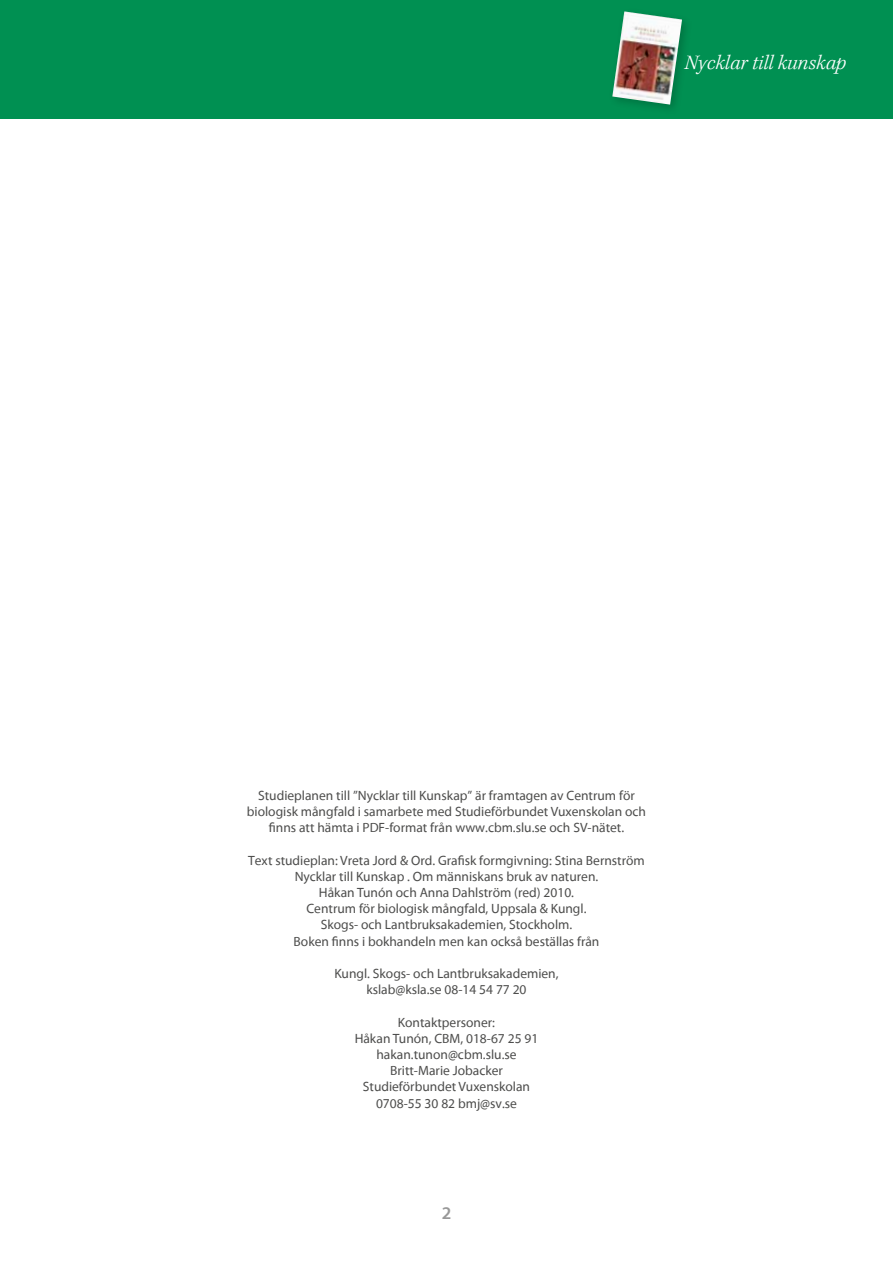
<style>
.page{position:relative;width:893px;height:1263px;background:#fff}
.page>*{position:absolute;margin:0;border:0;box-sizing:border-box;transform-origin:0 0}
.t1{font:italic 21px "S Vkepler";color:#fff}
.t2{font:18px "S Vmyriad Fet";color:#989898}
.t3{font:13.5px/16.2px "S Vmyriad";color:#4d4d4c;text-align:center}
</style>
<div class="page">
<div style="left:0;top:0;width:893px;height:118px;background:#009052"></div>
<img style="left:612px;top:11px;width:70px;height:94px">
<h1 class="t1" style="left:685px;top:52px;width:163px">Nycklar till kunskap</h1>
<p class="t3" style="left:247px;top:788px;width:401px">Studieplanen till ”Nycklar till Kunskap” är framtagen av Centrum för biologisk mångfald i samarbete med Studieförbundet Vuxenskolan och finns att hämta i PDF-format från www.cbm.slu.se och SV-nätet.</p>
<p class="t3" style="left:248px;top:852px;width:398px">Text studieplan: Vreta Jord &amp; Ord. Grafisk formgivning: Stina Bernström Nycklar till Kunskap . Om människans bruk av naturen.<br>Håkan Tunón och Anna Dahlström (red) 2010.<br>Centrum för biologisk mångfald, Uppsala &amp; Kungl.<br>Skogs- och Lantbruksakademien, Stockholm.<br>Boken finns i bokhandeln men kan också beställas från</p>
<p class="t3" style="left:334px;top:966px;width:226px">Kungl. Skogs- och Lantbruksakademien, kslab@ksla.se 08-14 54 77 20</p>
<p class="t3" style="left:355px;top:1014px;width:185px">Kontaktpersoner:<br>Håkan Tunón, CBM, 018-67 25 91 hakan.tunon@cbm.slu.se<br>Britt-Marie Jobacker<br>Studieförbundet Vuxenskolan<br>0708-55 30 82 bmj@sv.se</p>
<h2 class="t2" style="left:442px;top:1204px;width:11px">2</h2>
</div>
